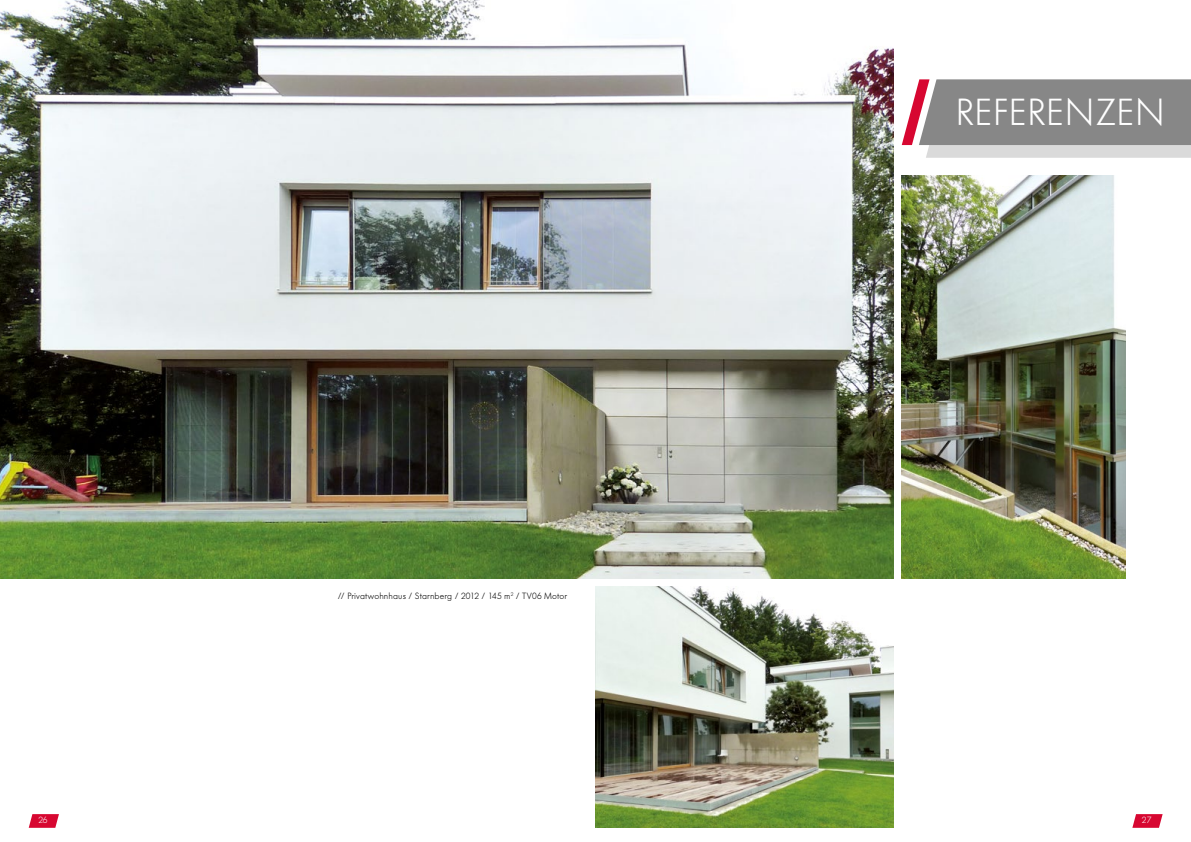
<style>
.page{position:relative;width:1191px;height:842px;background:#fff}
.page>*{position:absolute;margin:0;border:0;box-sizing:border-box;transform-origin:0 0}
.t1{font:300 37.5px "Futura BQ";letter-spacing:.04em;color:#fff}
.t2{font:300 9px "Futura BQ";letter-spacing:.01em;color:#000}
.t3{font:300 9px "Futura BQ";color:#fff}
</style>
<div class="page">
<svg style="left:29px;top:814px;width:30px;height:14px"></svg>
<svg style="left:1132px;top:814px;width:30px;height:14px"></svg>
<img style="left:0;top:0;width:893px;height:578px">
<img style="left:901px;top:176px;width:224px;height:402px">
<img style="left:595px;top:587px;width:298px;height:241px">
<svg style="left:901px;top:79px;width:290px;height:79px;background:#9e9899"></svg>
<p class="t2" style="left:338px;top:591px;width:231px">// Privatwohnhaus / Starnberg / 2012 / 145 m<sup>2</sup> / TV06 Motor</p>
<h1 class="t1" style="left:955px;top:90px;width:211px">REFERENZEN</h1>
<p class="t3" style="left:38px;top:815px;width:11px">26</p>
<p class="t3" style="left:1142px;top:815px;width:11px">27</p>
</div>
